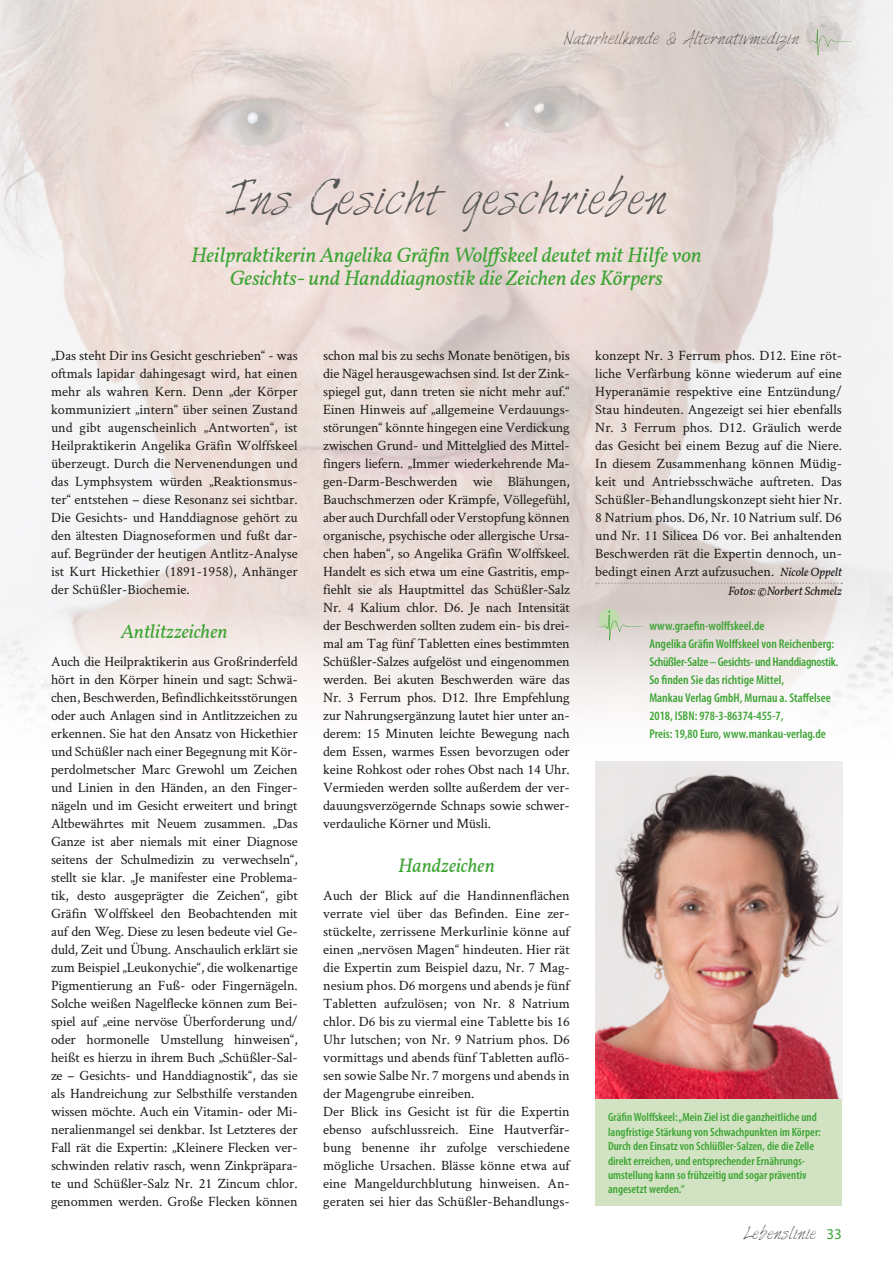
<style>
.page{position:relative;width:893px;height:1263px;background:#fff}
.page>*{position:absolute;margin:0;border:0;box-sizing:border-box;transform-origin:0 0}
.t1{font:40.5px "Harabara Hand";color:#565656}
.t2{font:italic 21px/22.5px "Vollkorn";color:#3da434;text-align:center}
.t3{font:italic 19.5px "Vollkorn";color:#3da434}
.t4{font:15px "Harabara Hand";color:#565656}
.t5{font:14.25px/18px "Crimson Text";color:#1a1a18;text-align:justify}
.t6{font:600 condensed 12.75px/18px "Myriad Pro";color:#3da434}
.t7{font:600 condensed 12px/14.4px "Myriad Pro";color:#3da434}
.t8{font:italic 12px "Vollkorn";color:#1a1a18}
.s1{font-family:"Vollkorn";font-style:italic;font-size:12px}
.s2{font-family:"Myriad Pro";color:#3da434}
</style>
<div class="page">
<img style="left:0;top:0;width:893px;height:780px">
<svg style="left:596px;top:583px;width:246px;height:1px"></svg>
<div style="left:599px;top:609px;width:21px;height:21px;background:#c1daae;border-radius:50%"></div>
<svg style="left:595px;top:611px;width:49px;height:30px"></svg>
<img style="left:595px;top:761px;width:247px;height:338px">
<div style="left:595px;top:1099px;width:247px;height:107px;background:#d2e3c3"></div>
<p class="t4" style="left:564px;top:30px;width:237px">Naturheilkunde &amp; Alternativmedizin</p>
<h1 class="t1" style="left:226px;top:176px;width:442px">Ins Gesicht geschrieben</h1>
<h2 class="t2" style="left:191px;top:244px;width:512px">Heilpraktikerin Angelika Gräfin Wolffskeel deutet mit Hilfe von<br>Gesichts- und Handdiagnostik die Zeichen des Körpers</h2>
<p class="t5" style="left:51px;top:346px;width:248px">„Das steht Dir ins Gesicht geschrieben“ - was oftmals lapidar dahingesagt wird, hat einen mehr als wahren Kern. Denn „der Körper kommuniziert „intern“ über seinen Zustand und gibt augenscheinlich „Antworten“, ist Heilpraktikerin Angelika Gräfin Wolffskeel überzeugt. Durch die Nervenendungen und das Lymphsystem würden „Reaktionsmus&shy;ter“ entstehen – diese Resonanz sei sichtbar.<br>Die Gesichts- und Handdiagnose gehört zu den ältesten Diagnoseformen und fußt dar&shy;auf. Begründer der heutigen Antlitz-Analyse ist Kurt Hickethier (1891-1958), Anhänger der Schüßler-Biochemie.</p>
<h3 class="t3" style="left:121px;top:617px;width:108px">Antlitzzeichen</h3>
<p class="t5" style="left:51px;top:652px;width:248px">Auch die Heilpraktikerin aus Großrinderfeld hört in den Körper hinein und sagt: Schwä&shy;chen, Beschwerden, Befindlichkeitsstörungen oder auch Anlagen sind in Antlitzzeichen zu erkennen. Sie hat den Ansatz von Hickethier und Schüßler nach einer Begegnung mit Kör&shy;perdolmetscher Marc Grewohl um Zeichen und Linien in den Händen, an den Finger&shy;nägeln und im Gesicht erweitert und bringt Altbewährtes mit Neuem zusammen. „Das Ganze ist aber niemals mit einer Diagnose seitens der Schulmedizin zu verwechseln“, stellt sie klar. „Je manifester eine Problema&shy;tik, desto ausgeprägter die Zeichen“, gibt Gräfin Wolffskeel den Beobachtenden mit auf den Weg. Diese zu lesen bedeute viel Ge&shy;duld, Zeit und Übung. Anschaulich erklärt sie zum Beispiel „Leukonychie“, die wolkenartige Pigmentierung an Fuß- oder Fingernägeln.<br>Solche weißen Nagelflecke können zum Bei&shy;spiel auf „eine nervöse Überforderung und/ oder hormonelle Umstellung hinweisen“, heißt es hierzu in ihrem Buch „Schüßler-Sal&shy;ze – Gesichts- und Handdiagnostik“, das sie als Handreichung zur Selbsthilfe verstanden wissen möchte. Auch ein Vitamin- oder Mi&shy;neralienmangel sei denkbar. Ist Letzteres der Fall rät die Expertin: „Kleinere Flecken ver&shy;schwinden relativ rasch, wenn Zinkpräpara&shy;te und Schüßler-Salz Nr. 21 Zincum chlor. genommen werden. Große Flecken können</p>
<p class="t5" style="left:323px;top:346px;width:248px">schon mal bis zu sechs Monate benötigen, bis die Nägel herausgewachsen sind. Ist der Zink&shy;spiegel gut, dann treten sie nicht mehr auf.“ Einen Hinweis auf „allgemeine Verdauungs&shy;störungen“ könnte hingegen eine Verdickung zwischen Grund- und Mittelglied des Mittel&shy;fingers liefern. „Immer wiederkehrende Ma&shy;gen-Darm-Beschwerden wie Blähungen, Bauchschmerzen oder Krämpfe, Völlegefühl, aber auch Durchfall oder Verstopfung können organische, psychische oder allergische Ursa&shy;chen haben“, so Angelika Gräfin Wolffskeel.<br>Handelt es sich etwa um eine Gastritis, emp&shy;fiehlt sie als Hauptmittel das Schüßler-Salz Nr. 4 Kalium chlor. D6. Je nach Intensität der Beschwerden sollten zudem ein- bis drei&shy;mal am Tag fünf Tabletten eines bestimmten Schüßler-Salzes aufgelöst und eingenommen werden. Bei akuten Beschwerden wäre das Nr. 3 Ferrum phos. D12. Ihre Empfehlung zur Nahrungsergänzung lautet hier unter an&shy;derem: 15 Minuten leichte Bewegung nach dem Essen, warmes Essen bevorzugen oder keine Rohkost oder rohes Obst nach 14 Uhr.<br>Vermieden werden sollte außerdem der ver&shy;dauungsverzögernde Schnaps sowie schwer&shy;verdauliche Körner und Müsli.</p>
<h3 class="t3" style="left:398px;top:851px;width:98px">Handzeichen</h3>
<p class="t5" style="left:323px;top:886px;width:248px;text-align:left">Auch der Blick auf die Handinnenflächen verrate viel über das Befinden. Eine zer&shy;stückelte, zerrissene Merkurlinie könne auf einen „nervösen Magen“ hindeuten. Hier rät die Expertin zum Beispiel dazu, Nr. 7 Mag&shy;nesium phos. D6 morgens und abends je fünf Tabletten aufzulösen; von Nr. 8 Natrium chlor. D6 bis zu viermal eine Tablette bis 16<br>Uhr lutschen; von Nr. 9 Natrium phos. D6 vormittags und abends fünf Tabletten auflö&shy;sen sowie Salbe Nr. 7 morgens und abends in der Magengrube einreiben.<br>Der Blick ins Gesicht ist für die Expertin ebenso aufschlussreich. Eine Hautverfär&shy;bung benenne ihr zufolge verschiedene mögliche Ursachen. Blässe könne etwa auf eine Mangeldurchblutung hinweisen. An&shy;geraten sei hier das Schüßler-Behandlungs-</p>
<p class="t5" style="left:595px;top:346px;width:248px">konzept Nr. 3 Ferrum phos. D12. Eine röt&shy;liche Verfärbung könne wiederum auf eine Hyperanämie respektive eine Entzündung/ Stau hindeuten. Angezeigt sei hier ebenfalls Nr. 3 Ferrum phos. D12. Gräulich werde das Gesicht bei einem Bezug auf die Niere.<br>In diesem Zusammenhang können Müdig&shy;keit und Antriebsschwäche auftreten. Das Schüßler-Behandlungskonzept sieht hier Nr.<br>8 Natrium phos. D6, Nr. 10 Natrium sulf. D6 und Nr. 11 Silicea D6 vor. Bei anhaltenden Beschwerden rät die Expertin dennoch, un&shy;bedingt einen Arzt aufzusuchen. <span class="s1">Nicole Oppelt</span></p>
<p class="t8" style="left:728px;top:582px;width:115px">Fotos: ©Norbert Schmelz</p>
<p class="t6" style="left:649px;top:617px;width:190px">www.graefin-wolffskeel.de<br>Angelika Gräfin Wolffskeel von Reichenberg:<br>Schüßler-Salze – Gesichts- und Handdiagnostik.<br>So finden Sie das richtige Mittel,<br>Mankau Verlag GmbH, Murnau a. Staffelsee 2018, ISBN: 978-3-86374-455-7,<br>Preis: 19,80 Euro, www.mankau-verlag.de</p>
<p class="t7" style="left:608px;top:1110px;width:214px">Gräfin Wolffskeel: „Mein Ziel ist die ganzheitliche und langfristige Stärkung von Schwachpunkten im Körper:<br>Durch den Einsatz von Schlüßler-Salzen, die die Zelle direkt erreichen, und entsprechender Ernährungs&shy;umstellung kann so frühzeitig und sogar präventiv angesetzt werden.“</p>
<p class="t4" style="left:743px;top:1224px;width:100px">Lebenslinie <span class="s2">33</span></p>
</div>
